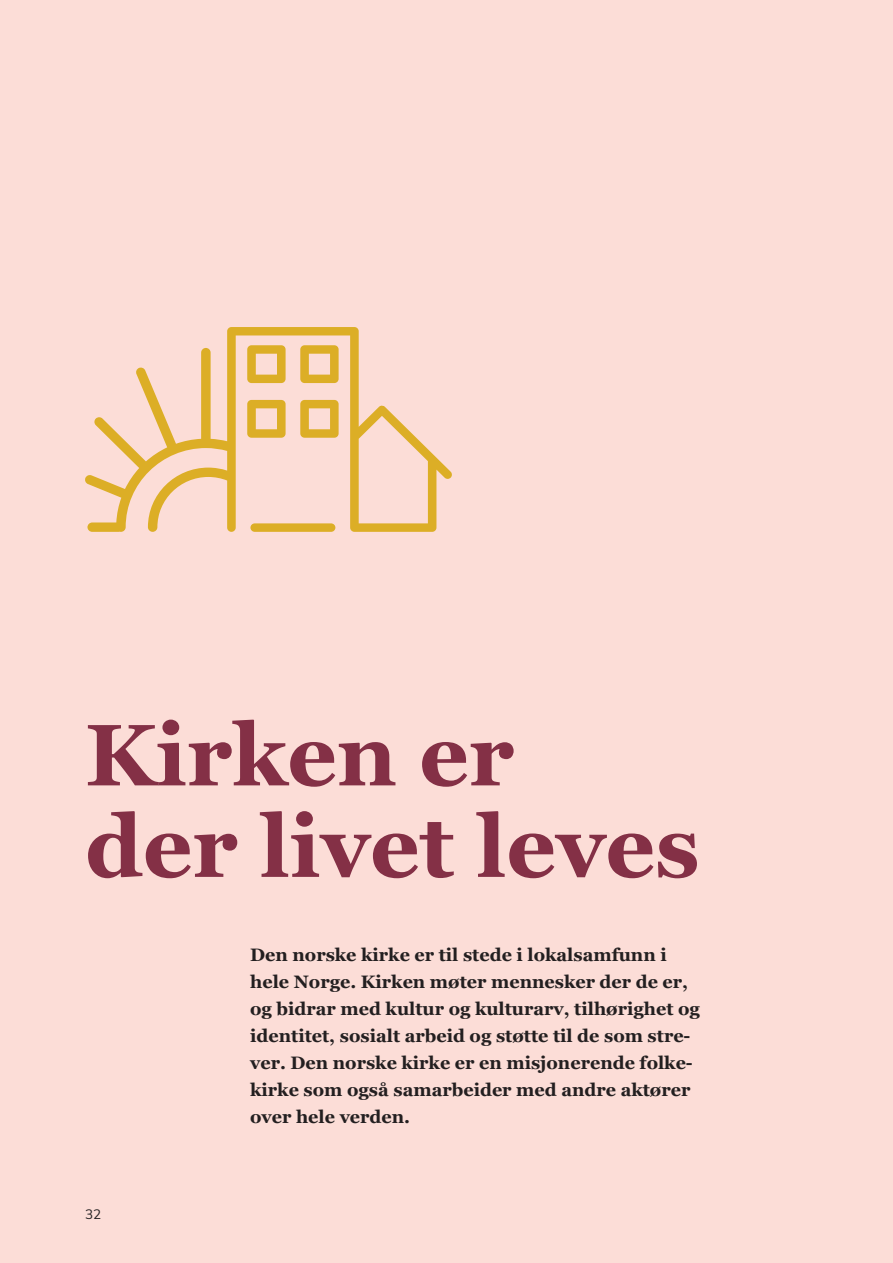
<style>
.page{position:relative;width:893px;height:1263px;background:#fcddd7}
.page>*{position:absolute;margin:0;border:0;box-sizing:border-box;transform-origin:0 0}
.H_tittel_Georgia{font:700 87px/91.5px "Georgia";color:#843046}
.Ingress_Georgia_bold{font:700 18px/27px "Georgia";color:#231f20}
.t1{font:13.5px "Nunito Sans";color:#231f20}
</style>
<div class="page">
<svg style="left:85px;top:327px;width:367px;height:205px"></svg>
<div style="left:250px;top:523px;width:85px;height:9px;background:#dcae26;border-radius:4px"></div>
<p class="H_tittel_Georgia" style="left:85px;top:710px;width:616px">Kirken er<br>der livet leves</p>
<p class="t1" style="left:85px;top:1205px;width:18px">32</p>
<p class="Ingress_Georgia_bold" style="left:250px;top:941px;width:451px">Den norske kirke er til stede i lokalsamfunn i hele Norge. Kirken møter mennesker der de er, og bidrar med kultur og kulturarv, tilhørighet og identitet, sosialt arbeid og støtte til de som stre&shy;ver. Den norske kirke er en misjonerende folke&shy;kirke som også samarbeider med andre aktører over hele verden.</p>
</div>
